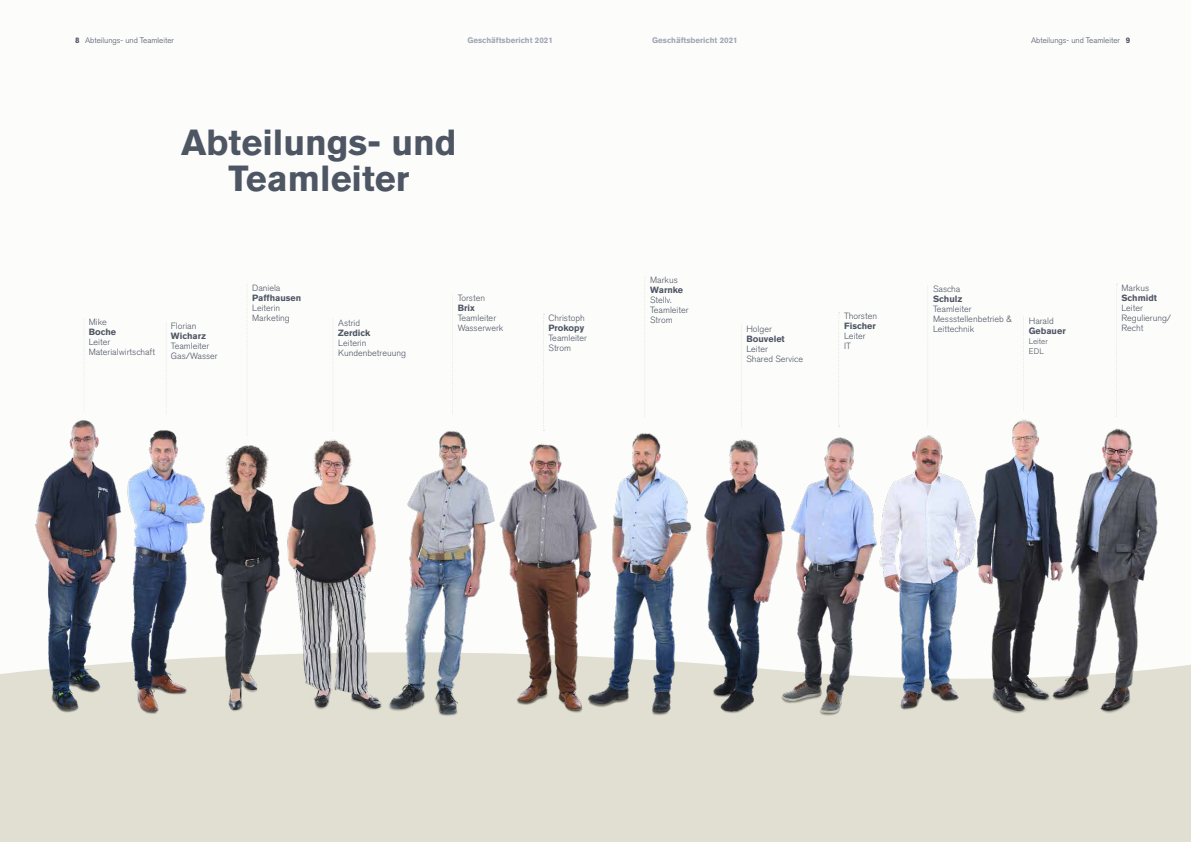
<style>
.page{position:relative;width:1191px;height:842px;background:#fff}
.page>*{position:absolute;margin:0;border:0;box-sizing:border-box;transform-origin:0 0}
.t1{font:700 36px/36px "Akzidenz Grotesk Pro";color:#4e5664;text-align:center}
.t2{font:300 9px/10px "Akzidenz Grotesk Pro";color:#4e5664}
.t3{font:700 9px "Akzidenz Grotesk Pro";color:#4e5664}
.t4{font:300 8px/10px "Akzidenz Grotesk Pro";color:#4e5664}
.t5{font:700 8px "Akzidenz Grotesk Pro";color:#a0a6b4}
.s1{font-weight:700}
</style>
<div class="page">
<div style="left:0;top:0;width:1191px;height:701px;background:#fcfcfb"></div>
<div style="left:0;top:665px;width:1191px;height:177px;background:#e0dfd1"></div>
<svg style="left:166px;top:323px;width:1px;height:91px"></svg>
<svg style="left:83px;top:319px;width:1px;height:81px"></svg>
<svg style="left:247px;top:284px;width:1px;height:117px"></svg>
<svg style="left:332px;top:327px;width:1px;height:63px"></svg>
<svg style="left:452px;top:296px;width:1px;height:118px"></svg>
<img style="left:11px;top:414px;width:1165px;height:318px">
<svg style="left:543px;top:314px;width:1px;height:117px"></svg>
<svg style="left:1023px;top:317px;width:1px;height:94px"></svg>
<svg style="left:927px;top:287px;width:1px;height:140px"></svg>
<svg style="left:644px;top:276px;width:1px;height:142px"></svg>
<svg style="left:1115px;top:284px;width:2px;height:133px"></svg>
<svg style="left:741px;top:325px;width:1px;height:103px"></svg>
<svg style="left:838px;top:312px;width:1px;height:115px"></svg>
<p class="t4" style="left:75px;top:35px;width:100px"><span class="s1">8</span> Abteilungs- und Teamleiter</p>
<p class="t5" style="left:467px;top:35px;width:87px">Geschäftsbericht 2021</p>
<p class="t5" style="left:652px;top:35px;width:87px">Geschäftsbericht 2021</p>
<p class="t4" style="left:1031px;top:35px;width:101px">Abteilungs- und Teamleiter <span class="s1">9</span></p>
<h1 class="t1" style="left:181px;top:124px;width:277px">Abteilungs- und<br>Teamleiter</h1>
<p class="t2" style="left:89px;top:317px;width:20px">Mike</p>
<p class="t3" style="left:89px;top:326px;width:29px">Boche</p>
<p class="t2" style="left:89px;top:337px;width:68px">Leiter<br>Materialwirtschaft</p>
<p class="t2" style="left:171px;top:321px;width:27px">Florian</p>
<p class="t3" style="left:171px;top:330px;width:37px">Wicharz</p>
<p class="t2" style="left:171px;top:341px;width:48px">Teamleiter<br>Gas/Wasser</p>
<p class="t2" style="left:252px;top:283px;width:30px">Daniela</p>
<p class="t3" style="left:252px;top:292px;width:51px">Paffhausen</p>
<p class="t2" style="left:252px;top:303px;width:39px">Leiterin<br>Marketing</p>
<p class="t2" style="left:338px;top:318px;width:23px">Astrid</p>
<p class="t3" style="left:338px;top:327px;width:34px">Zerdick</p>
<p class="t2" style="left:338px;top:338px;width:69px">Leiterin<br>Kundenbetreuung</p>
<p class="t2" style="left:458px;top:293px;width:29px">Torsten</p>
<p class="t3" style="left:458px;top:302px;width:19px">Brix</p>
<p class="t2" style="left:458px;top:313px;width:47px">Teamleiter<br>Wasserwerk</p>
<p class="t2" style="left:548px;top:313px;width:38px">Christoph</p>
<p class="t3" style="left:548px;top:322px;width:37px">Prokopy</p>
<p class="t2" style="left:548px;top:333px;width:40px">Teamleiter<br>Strom</p>
<p class="t2" style="left:650px;top:275px;width:29px">Markus</p>
<p class="t3" style="left:650px;top:284px;width:35px">Warnke</p>
<p class="t2" style="left:650px;top:295px;width:40px">Stellv.<br>Teamleiter<br>Strom</p>
<p class="t2" style="left:746px;top:324px;width:27px">Holger</p>
<p class="t3" style="left:746px;top:333px;width:40px">Bouvelet</p>
<p class="t2" style="left:746px;top:344px;width:58px">Leiter<br>Shared Service</p>
<p class="t2" style="left:844px;top:311px;width:35px">Thorsten</p>
<p class="t3" style="left:844px;top:320px;width:33px">Fischer</p>
<p class="t2" style="left:844px;top:331px;width:23px">Leiter<br>IT</p>
<p class="t2" style="left:933px;top:284px;width:29px">Sascha</p>
<p class="t3" style="left:933px;top:293px;width:31px">Schulz</p>
<p class="t2" style="left:933px;top:304px;width:80px">Teamleiter<br>Messstellenbetrieb &amp;<br>Leittechnik</p>
<p class="t2" style="left:1028px;top:316px;width:26px">Harald</p>
<p class="t3" style="left:1028px;top:325px;width:38px">Gebauer</p>
<p class="t4" style="left:1028px;top:336px;width:21px">Leiter<br>EDL</p>
<p class="t2" style="left:1121px;top:283px;width:29px">Markus</p>
<p class="t3" style="left:1121px;top:292px;width:37px">Schmidt</p>
<p class="t2" style="left:1121px;top:303px;width:51px">Leiter<br>Regulierung/<br>Recht</p>
</div>
